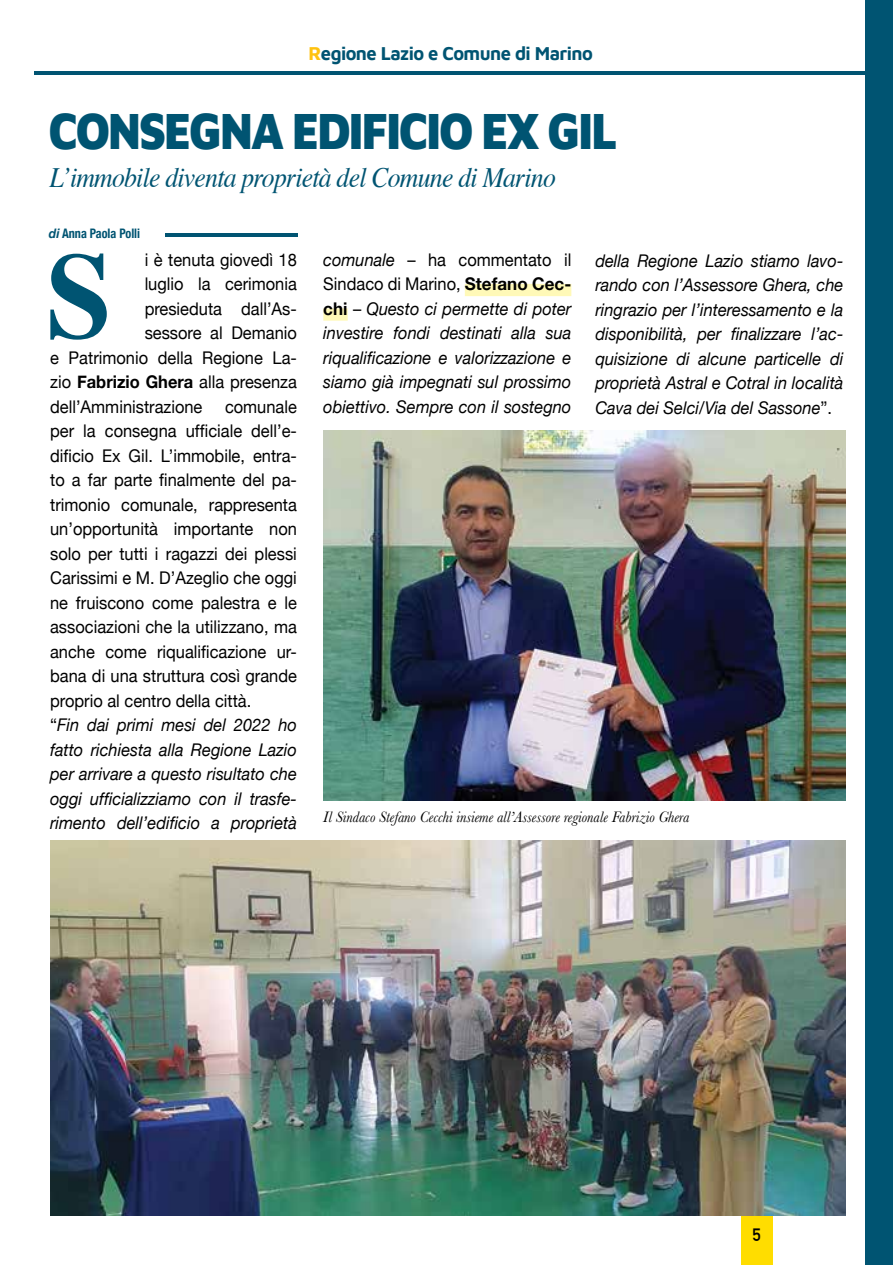
<style>
.page{position:relative;width:893px;height:1265px;background:#fff}
.page>*{position:absolute;margin:0;border:0;box-sizing:border-box;transform-origin:0 0}
.t1{font:700 121.62px "Times";color:#005472}
.t2{font:900 52.5px "Maven Pro";letter-spacing:-.05em;color:#005472;scale:.88 1}
.t3{font:italic 28px "Times";letter-spacing:-.03em;color:#005472;scale:.92 1}
.t4{font:700 19.25px "Maven Pro";letter-spacing:-.03em;color:#005472;scale:.95 1}
.t5{font:17.5px/24.5px "Helvetica Neue";color:#000;scale:.94 1}
.t6{font:italic 17.5px/24.5px "Helvetica Neue";color:#000;text-align:justify;scale:.94 1}
.t7{font:700 17.5px "DIN Alternate";color:#000}
.t8{font:italic 15.75px "Baskerville";color:#000;scale:.95 1}
.t9{font:700 condensed 13.12px "Helvetica Neue";color:#005472;scale:.93 1}
.s1{color:#ffc20e}
.s2{font-style:italic;font-stretch:normal}
.s3{font-weight:700}
.s4{font-style:italic}
.s5{font-style:normal}
.s6{font-weight:700;font-style:normal}
</style>
<div class="page">
<div style="left:866px;top:0;width:27px;height:1265px;background:#005472"></div>
<hr style="left:35px;top:71px;width:858px;height:3px;background:#005472">
<hr style="left:165px;top:233px;width:133px;height:3px;background:#005472">
<div style="left:741px;top:1215px;width:31px;height:50px;background:#fd0"></div>
<div style="left:465px;top:284px;width:106px;height:12px;background:#fff9b8"></div>
<div style="left:323px;top:308px;width:25px;height:13px;background:#fff9b8"></div>
<img style="left:323px;top:430px;width:522px;height:371px">
<img style="left:50px;top:841px;width:795px;height:374px">
<p class="t4" style="left:309px;top:40px;width:301px"><span class="s1">R</span>egione Lazio e Comune di Marino</p>
<h2 class="t2" style="left:49px;top:95px;width:648px">CONSEGNA EDIFICIO EX GIL</h2>
<h3 class="t3" style="left:50px;top:153px;width:552px">L’immobile diventa proprietà del Comune di Marino</h3>
<p class="t9" style="left:49px;top:222px;width:100px"><span class="s2">di</span> Anna Paola Polli</p>
<p class="t5" style="left:145px;top:247px;width:163px">i è tenuta giovedì 18</p>
<p class="t5" style="left:145px;top:272px;width:163px">luglio la cerimonia</p>
<p class="t5" style="left:145px;top:296px;width:163px">presieduta dall’As-</p>
<p class="t5" style="left:145px;top:321px;width:163px">sessore al Demanio</p>
<p class="t5" style="left:50px;top:345px;width:264px">e Patrimonio della Regione La-</p>
<p class="t5" style="left:50px;top:370px;width:264px">zio <span class="s3">Fabrizio Ghera</span> alla presenza</p>
<p class="t5" style="left:50px;top:394px;width:164px">dell’Amministrazione</p>
<h1 class="t1" style="left:46px;top:180px;width:67px">S</h1>
<p class="t5" style="left:50px;top:394px;width:264px;text-indent:175px">comunale per la consegna ufficiale dell’e&shy;dificio Ex Gil. L’immobile, entra&shy;to a far parte finalmente del pa&shy;trimonio comunale, rappresenta un’opportunità importante non solo per tutti i ragazzi dei plessi<br>Carissimi e M. D’Azeglio che oggi ne fruiscono come palestra e le associazioni che la utilizzano, ma anche come riqualificazione ur&shy;bana di una struttura così grande proprio al centro della città.<br>“<span class="s4">Fin dai primi mesi del 2022 ho fatto richiesta alla Regione Lazio per arrivare a questo risultato che oggi ufficializziamo con il trasfe&shy;rimento dell’edificio a proprietà</span></p>
<p class="t6" style="left:323px;top:247px;width:265px">comunale <span class="s5">– ha commentato il Sindaco di Marino,</span> <span class="s6">Stefano Cec&shy;chi</span> <span class="s5">–</span> Questo ci permette di poter investire fondi destinati alla sua riqualificazione e valorizzazione e siamo già impegnati sul prossimo obiettivo. Sempre con il sostegno</p>
<p class="t6" style="left:595px;top:248px;width:265px">della Regione Lazio stiamo lavo&shy;rando con l’Assessore Ghera, che ringrazio per l’interessamento e la disponibilità, per finalizzare l’ac&shy;quisizione di alcune particelle di proprietà Astral e Cotral in località Cava dei Selci/Via del Sassone<span class="s5">”.</span></p>
<p class="t8" style="left:323px;top:806px;width:387px">Il Sindaco Stefano Cecchi insieme all’Assessore regionale Fabrizio Ghera</p>
<p class="t7" style="left:752px;top:1222px;width:10px">5</p>
</div>
